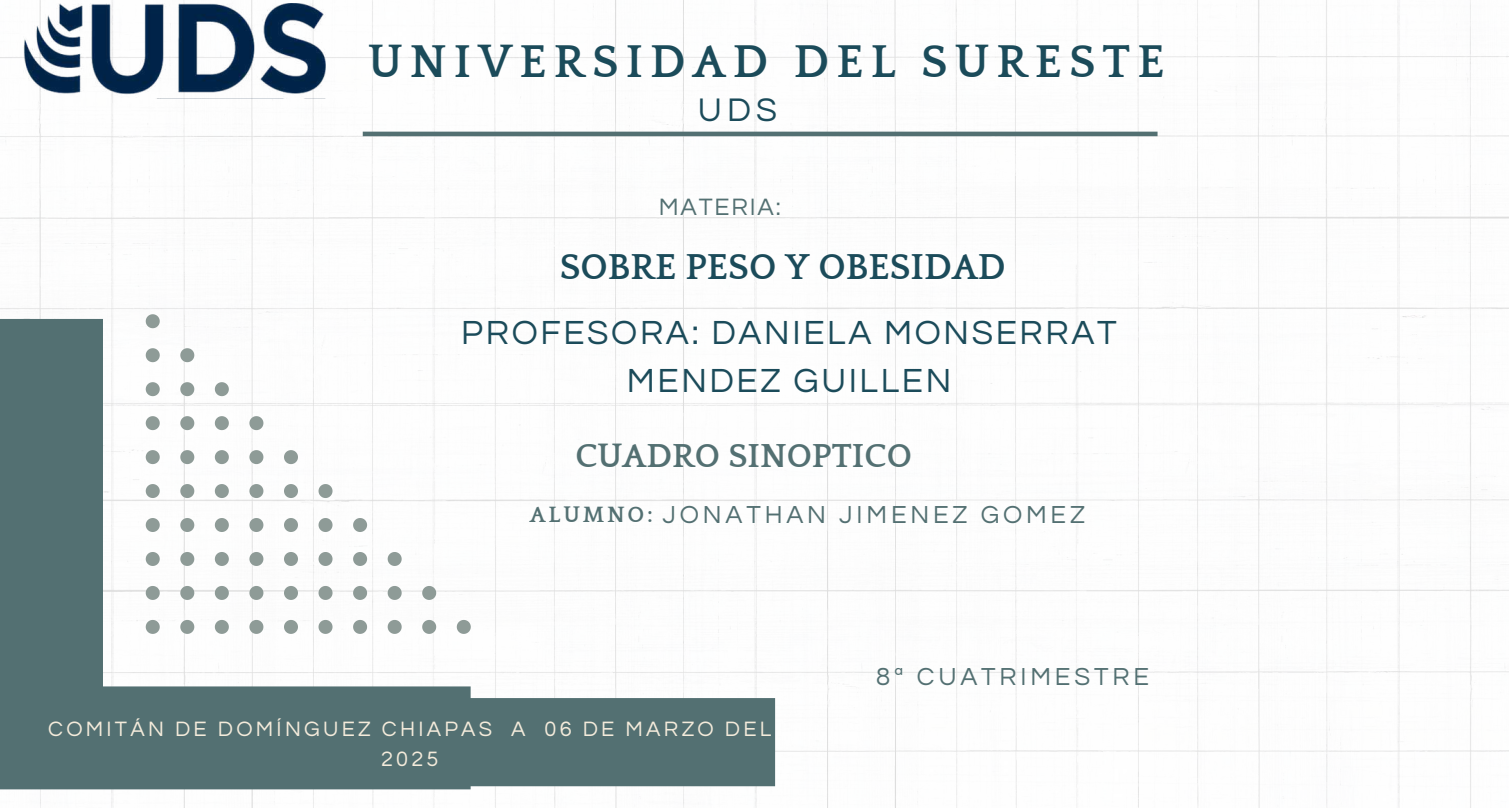
<style>
.page{position:relative;width:1509px;height:808px;background:#fff}
.page>*{position:absolute;margin:0;border:0;box-sizing:border-box;transform-origin:0 0}
.t1{font:700 47.16px "Quattrocento";letter-spacing:.15em;color:#1b4b5a}
.t2{font:700 37.01px "Quattrocento";color:#1b4b5a}
.t3{font:34.82px/47.3px "Questrial";letter-spacing:.075em;color:#1b4b5a;text-align:center}
.t4{font:700 34.12px "Quattrocento";color:#537072}
.t5{font:33.95px "Questrial";color:#1b4b5a}
.t6{font:25.64px "Questrial";letter-spacing:.15em;color:#537072}
.t7{font:24.68px "Questrial";letter-spacing:.075em;color:#537072}
.t8{font:21.7px/30.3px "Questrial";letter-spacing:.15em;color:#f4ebdb;text-align:center}
.s1{font-family:"Quattrocento";font-weight:700;font-size:22.75px}
</style>
<div class="page">
<img style="left:0;top:0;width:1508px;height:808px">
<hr style="left:363px;top:132px;width:794px;height:4px;background:#537072">
<svg style="left:0;top:319px;width:470px;height:470px"></svg>
<svg style="left:146px;top:314px;width:14px;height:14px"></svg>
<svg style="left:146px;top:348px;width:14px;height:14px"></svg>
<svg style="left:180px;top:348px;width:14px;height:14px"></svg>
<svg style="left:146px;top:382px;width:14px;height:14px"></svg>
<svg style="left:180px;top:382px;width:14px;height:14px"></svg>
<svg style="left:215px;top:382px;width:14px;height:14px"></svg>
<svg style="left:146px;top:416px;width:14px;height:14px"></svg>
<svg style="left:180px;top:416px;width:14px;height:14px"></svg>
<svg style="left:215px;top:416px;width:14px;height:14px"></svg>
<svg style="left:249px;top:416px;width:14px;height:14px"></svg>
<svg style="left:146px;top:450px;width:14px;height:14px"></svg>
<svg style="left:180px;top:450px;width:14px;height:14px"></svg>
<svg style="left:215px;top:450px;width:14px;height:14px"></svg>
<svg style="left:249px;top:450px;width:14px;height:14px"></svg>
<svg style="left:284px;top:450px;width:14px;height:14px"></svg>
<svg style="left:146px;top:484px;width:14px;height:14px"></svg>
<svg style="left:180px;top:484px;width:14px;height:14px"></svg>
<svg style="left:215px;top:484px;width:14px;height:14px"></svg>
<svg style="left:249px;top:484px;width:14px;height:14px"></svg>
<svg style="left:284px;top:484px;width:14px;height:14px"></svg>
<svg style="left:318px;top:484px;width:14px;height:14px"></svg>
<svg style="left:146px;top:518px;width:14px;height:14px"></svg>
<svg style="left:180px;top:518px;width:14px;height:14px"></svg>
<svg style="left:215px;top:518px;width:14px;height:14px"></svg>
<svg style="left:249px;top:518px;width:14px;height:14px"></svg>
<svg style="left:284px;top:518px;width:14px;height:14px"></svg>
<svg style="left:318px;top:518px;width:14px;height:14px"></svg>
<svg style="left:353px;top:518px;width:14px;height:14px"></svg>
<svg style="left:146px;top:552px;width:14px;height:14px"></svg>
<svg style="left:180px;top:552px;width:14px;height:14px"></svg>
<svg style="left:215px;top:552px;width:14px;height:14px"></svg>
<svg style="left:249px;top:552px;width:14px;height:14px"></svg>
<svg style="left:284px;top:552px;width:14px;height:14px"></svg>
<svg style="left:318px;top:552px;width:14px;height:14px"></svg>
<svg style="left:353px;top:552px;width:14px;height:14px"></svg>
<svg style="left:387px;top:552px;width:14px;height:14px"></svg>
<svg style="left:146px;top:586px;width:14px;height:14px"></svg>
<svg style="left:180px;top:586px;width:14px;height:14px"></svg>
<svg style="left:215px;top:586px;width:14px;height:14px"></svg>
<svg style="left:249px;top:586px;width:14px;height:14px"></svg>
<svg style="left:284px;top:586px;width:14px;height:14px"></svg>
<svg style="left:318px;top:586px;width:14px;height:14px"></svg>
<svg style="left:353px;top:586px;width:14px;height:14px"></svg>
<svg style="left:387px;top:586px;width:14px;height:14px"></svg>
<svg style="left:422px;top:586px;width:14px;height:14px"></svg>
<svg style="left:146px;top:620px;width:14px;height:14px"></svg>
<svg style="left:180px;top:620px;width:14px;height:14px"></svg>
<svg style="left:215px;top:620px;width:14px;height:14px"></svg>
<svg style="left:249px;top:620px;width:14px;height:14px"></svg>
<svg style="left:284px;top:620px;width:14px;height:14px"></svg>
<svg style="left:318px;top:620px;width:14px;height:14px"></svg>
<svg style="left:353px;top:620px;width:14px;height:14px"></svg>
<svg style="left:387px;top:620px;width:14px;height:14px"></svg>
<svg style="left:422px;top:620px;width:14px;height:14px"></svg>
<svg style="left:457px;top:620px;width:13px;height:14px"></svg>
<div style="left:372px;top:698px;width:403px;height:88px;background:#537072"></div>
<img style="left:18px;top:4px;width:308px;height:95px">
<h1 class="t1" style="left:368px;top:37px;width:797px">UNIVERSIDAD DEL SURESTE</h1>
<h3 class="t5" style="left:697px;top:93px;width:81px">UDS</h3>
<p class="t7" style="left:658px;top:194px;width:124px">MATERIA:</p>
<h2 class="t2" style="left:559px;top:248px;width:447px">SOBRE PESO Y OBESIDAD</h2>
<h3 class="t3" style="left:461px;top:310px;width:657px">PROFESORA: DANIELA MONSERRAT<br>MENDEZ GUILLEN</h3>
<h3 class="t4" style="left:575px;top:438px;width:338px">CUADRO SINOPTICO</h3>
<p class="t6" style="left:530px;top:502px;width:556px"><span class="s1">ALUMNO:</span> JONATHAN JIMENEZ GOMEZ</p>
<p class="t8" style="left:48px;top:714px;width:724px">COMITÁN DE DOMÍNGUEZ CHIAPAS A 06 DE MARZO DEL<br>2025</p>
<p class="t6" style="left:876px;top:664px;width:274px">8ª CUATRIMESTRE</p>
</div>
